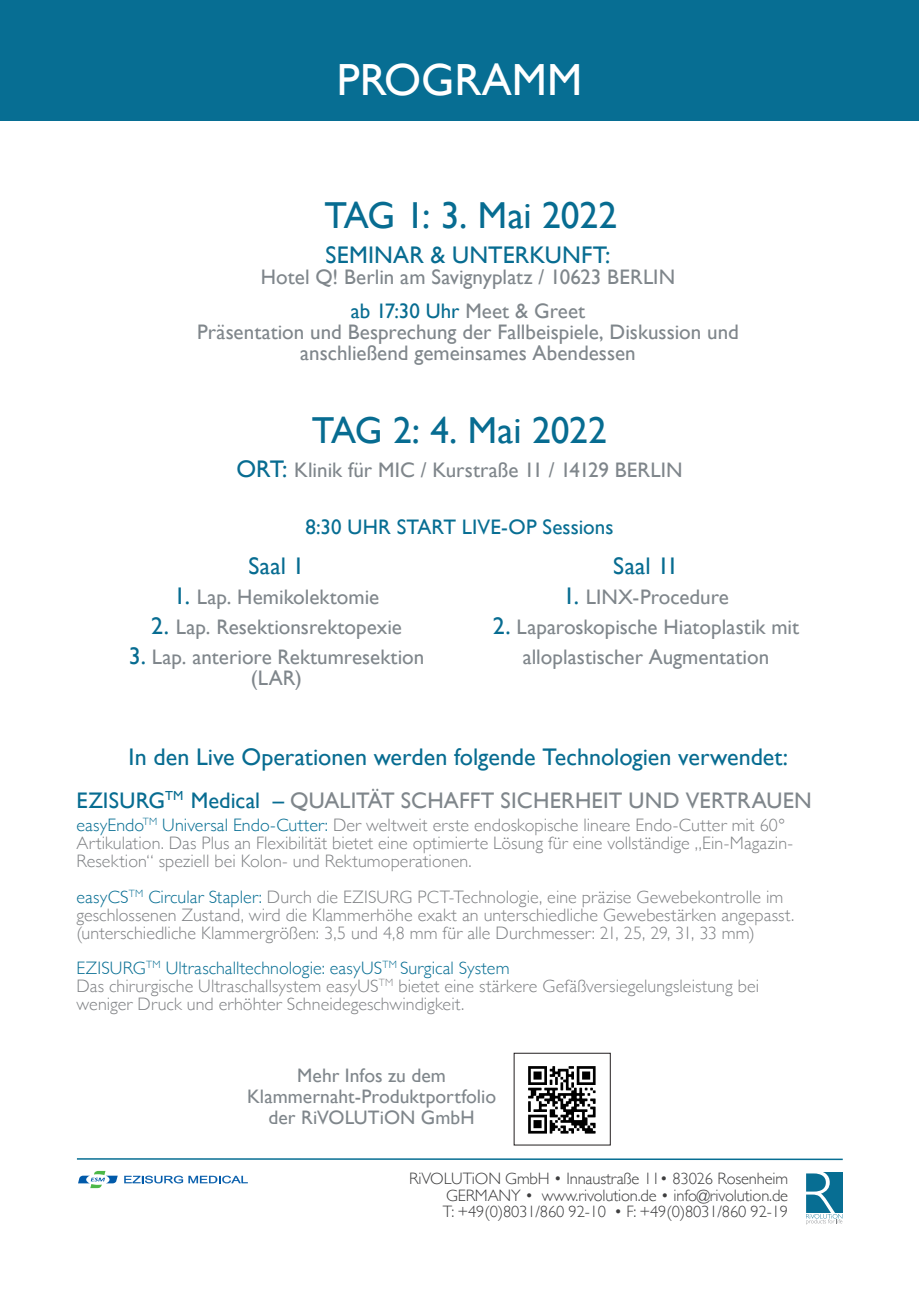
<style>
.page{position:relative;width:919px;height:1289px;background:#fff}
.page>*{position:absolute;margin:0;border:0;box-sizing:border-box;transform-origin:0 0}
.t1{font:300 67.8px "Gill Sans";color:#fff}
.t2{font:45px "Gill Sans";color:#fff}
.t3{font:37.5px "Gill Sans";letter-spacing:-.005em;color:#076c91}
.t4{font:24px "Gill Sans";color:#076c91}
.t5{font:22.5px "Gill Sans";letter-spacing:.005em;color:#7f868b}
.t6{font:21px/21px "Gill Sans";color:#7f868b;text-align:center}
.t7{font:21px "Gill Sans";letter-spacing:.005em;color:#076e93}
.t8{font:19.5px/21px "Gill Sans";color:#7f868b;text-align:center}
.t9{font:300 18px/18px "Gill Sans";letter-spacing:.005em;color:#808285}
.t10{font:300 16.5px/16.5px "Gill Sans";letter-spacing:-.01em;color:#3e3e3f;text-align:justify}
.s1{color:#076c91}
.s2{font-size:24px;color:#076c91}
.s3{color:#076e93}
</style>
<div class="page">
<div style="left:0;top:0;width:918px;height:120px;background:#076e93"></div>
<div style="left:803px;top:1171px;width:39px;height:41px;background:#076e93"></div>
<svg style="left:806px;top:1214px;width:36px;height:10px"></svg>
<hr style="left:77px;top:1158px;width:765px;height:2px;background:#076e93">
<svg style="left:78px;top:1170px;width:40px;height:18px"></svg>
<svg style="left:124px;top:1175px;width:124px;height:8px"></svg>
<img style="left:528px;top:1066px;width:68px;height:68px">
<h2 class="t2" style="left:337px;top:54px;width:247px">PROGRAMM</h2>
<h3 class="t3" style="left:324px;top:193px;width:294px">TAG 1: 3. Mai 2022</h3>
<h3 class="t4" style="left:325px;top:241px;width:286px">SEMINAR &amp; UNTERKUNFT:</h3>
<p class="t6" style="left:261px;top:260px;width:416px;line-height:33.8px">Hotel Q! Berlin am Savignyplatz / 10623 BERLIN <span class="s1">ab 17:30 Uhr</span> Meet &amp; Greet</p>
<p class="t6" style="left:197px;top:321px;width:543px">Präsentation und Besprechung der Fallbeispiele, Diskussion und anschließend gemeinsames Abendessen</p>
<h3 class="t3" style="left:312px;top:408px;width:296px">TAG 2: 4. Mai 2022</h3>
<p class="t6" style="left:236px;top:459px;width:447px"><span class="s2">ORT:</span> Klinik für MIC / Kurstraße 11 / 14129 BERLIN</p>
<p class="t7" style="left:305px;top:515px;width:309px">8:30 UHR START LIVE-OP Sessions</p>
<h3 class="t4" style="left:248px;top:552px;width:58px">Saal 1</h3>
<p class="t6" style="left:174px;top:586px;width:207px"><span class="s2">1.</span> Lap. Hemikolektomie</p>
<p class="t6" style="left:151px;top:616px;width:252px"><span class="s2">2.</span> Lap. Resektionsrektopexie</p>
<p class="t6" style="left:129px;top:646px;width:297px"><span class="s2">3.</span> Lap. anteriore Rektumresektion (LAR)</p>
<h3 class="t4" style="left:613px;top:552px;width:67px">Saal 11</h3>
<p class="t6" style="left:563px;top:586px;width:167px"><span class="s2">1.</span> LINX-Procedure</p>
<p class="t6" style="left:492px;top:612px;width:308px;line-height:30px"><span class="s2">2.</span> Laparoskopische Hiatoplastik mit alloplastischer Augmentation</p>
<h3 class="t4" style="left:129px;top:742px;width:661px">In den Live Operationen werden folgende Technologien verwendet:</h3>
<p class="t5" style="left:77px;top:787px;width:736px"><span class="s1">EZISURG</span><sup>TM</sup> <span class="s1">Medical –</span> QUALITÄT SCHAFFT SICHERHEIT UND VERTRAUEN</p>
<p class="t9" style="left:77px;top:815px;width:718px"><span class="s3">easyEndo</span><sup>TM</sup> <span class="s3">Universal Endo-Cutter:</span> Der weltweit erste endoskopische lineare Endo-Cutter mit 60°<br>Artikulation. Das Plus an Flexibilität bietet eine optimierte Lösung für eine vollständige „Ein-Magazin-<br>Resektion“ speziell bei Kolon- und Rektumoperationen.</p>
<p class="t9" style="left:77px;top:886px;width:719px"><span class="s3">easyCS</span><sup>TM</sup> <span class="s3">Circular Stapler:</span> Durch die EZISURG PCT-Technologie, eine präzise Gewebekontrolle im geschlossenen Zustand, wird die Klammerhöhe exakt an unterschiedliche Gewebestärken angepasst. (unterschiedliche Klammergrößen: 3,5 und 4,8 mm für alle Durchmesser: 21, 25, 29, 31, 33 mm)</p>
<p class="t9" style="left:77px;top:958px;width:684px"><span class="s3">EZISURG</span><sup>TM</sup> <span class="s3">Ultraschalltechnologie: easyUS</span><sup>TM</sup> <span class="s3">Surgical System<br></span>Das chirurgische Ultraschallsystem easyUS<sup>TM</sup> bietet eine stärkere Gefäßversiegelungsleistung bei weniger Druck und erhöhter Schneidegeschwindigkeit.</p>
<p class="t8" style="left:247px;top:1065px;width:250px">Mehr Infos zu dem<br>Klammernaht-Produktportfolio der RiVOLUTiON GmbH</p>
<p class="t10" style="left:442px;top:1169px;width:347px;text-indent:-34px">RiVOLUTiON GmbH • Innaustraße 11• 83026 Rosenheim GERMANY • www.rivolution.de • info@rivolution.de T: +49(0)8031/860 92-10 • F: +49(0)8031/860 92-19</p>
<h1 class="t1" style="left:797px;top:1155px;width:40px">R</h1>
</div>
